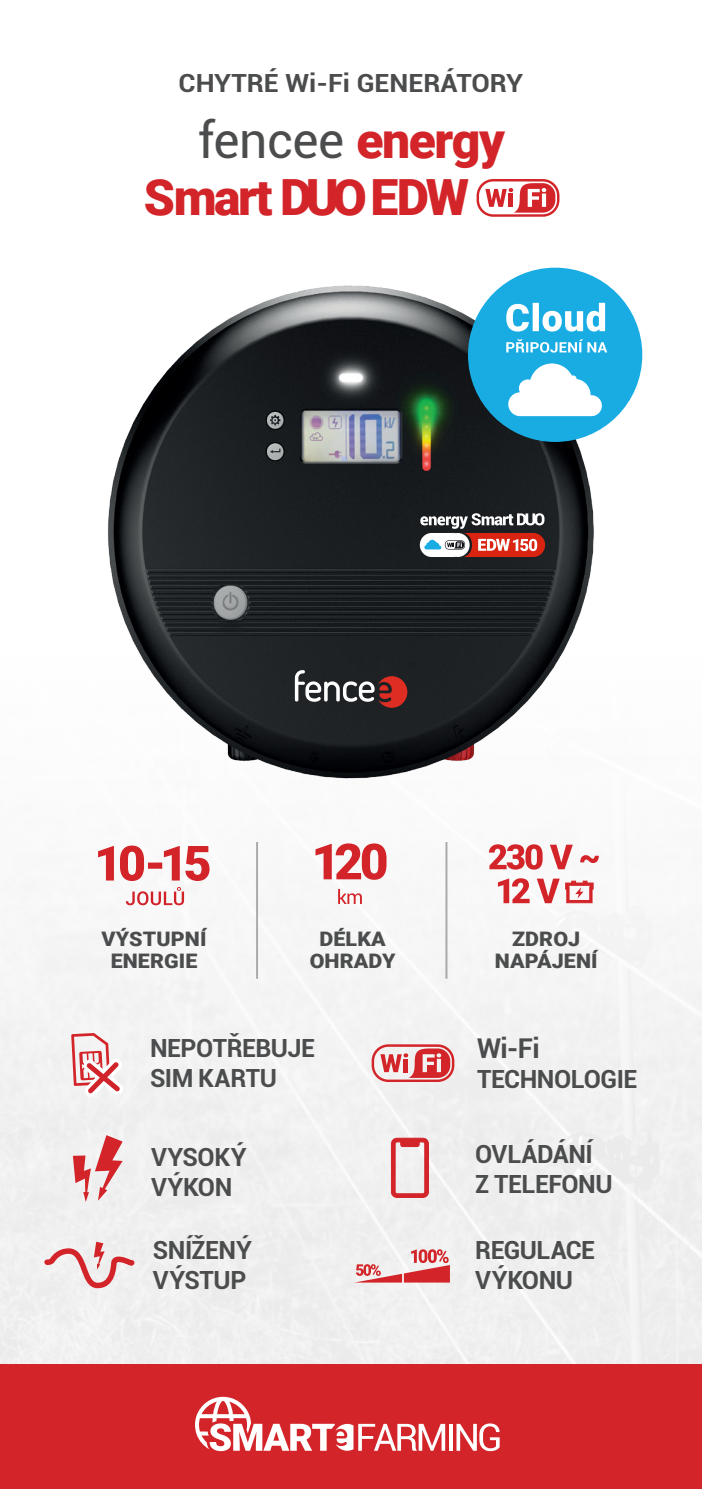
<style>
.page{position:relative;width:702px;height:1489px;background:#fff}
.page>*{position:absolute;margin:0;border:0;box-sizing:border-box;transform-origin:0 0}
.t1{font:50px "Roboto";letter-spacing:-.01em;color:#4b4c4d}
.t2{font:900 50px "Roboto";letter-spacing:-.05em;color:#d32529}
.t3{font:700 27.25px "Roboto";color:#4b4c4d}
.t4{font:700 25px/30px "Roboto";letter-spacing:-.02em;color:#4b4c4d}
.t5{font:700 25px "Roboto";color:#4b4c4d;scale:1.07 1}
.t6{font:900 20px "Roboto";letter-spacing:.005em;color:#4b4c4d;scale:1.07 1}
.s1{font-weight:900;color:#d32529}
</style>
<div class="page">
<img style="left:0;top:192px;width:702px;height:1172px">
<div style="left:0;top:1364px;width:702px;height:124px;background:#d32529"></div>
<hr style="left:449px;top:1423px;width:3px;height:27px;background:#fff">
<svg style="left:456px;top:1423px;width:43px;height:27px"></svg>
<svg style="left:195px;top:1396px;width:250px;height:54px"></svg>
<svg style="left:354px;top:1249px;width:96px;height:34px"></svg>
<svg style="left:476px;top:179px;width:83px;height:38px"></svg>
<hr style="left:509px;top:193px;width:4px;height:14px;background:#d32529">
<svg style="left:371px;top:1044px;width:83px;height:37px"></svg>
<hr style="left:404px;top:1058px;width:4px;height:14px;background:#d32529">
<svg style="left:73px;top:1135px;width:50px;height:66px"></svg>
<svg style="left:42px;top:1241px;width:96px;height:49px"></svg>
<svg style="left:71px;top:1032px;width:52px;height:64px"></svg>
<svg style="left:390px;top:1137px;width:39px;height:61px"></svg>
<svg style="left:338px;top:888px;width:24px;height:15px"></svg>
<svg style="left:315px;top:843px;width:71px;height:36px"></svg>
<hr style="left:445px;top:842px;width:2px;height:136px;background:#575b5d">
<hr style="left:256px;top:842px;width:2px;height:136px;background:#575b5d">
<svg style="left:498px;top:878px;width:61px;height:25px"></svg>
<svg style="left:489px;top:844px;width:109px;height:25px"></svg>
<svg style="left:565px;top:880px;width:28px;height:23px"></svg>
<img style="left:93px;top:261px;width:511px;height:539px">
<svg style="left:295px;top:670px;width:112px;height:37px;background:#634c4d"></svg>
<svg style="left:420px;top:513px;width:125px;height:44px"></svg>
<div style="left:468px;top:268px;width:174px;height:174px;background:#18ace3;border-radius:50%"></div>
<svg style="left:508px;top:363px;width:94px;height:53px"></svg>
<svg style="left:506px;top:303px;width:99px;height:28px"></svg>
<svg style="left:506px;top:339px;width:101px;height:13px"></svg>
<svg style="left:98px;top:845px;width:111px;height:36px"></svg>
<svg style="left:126px;top:887px;width:58px;height:18px"></svg>
<p class="t5" style="left:179px;top:65px;width:323px">CHYTRÉ Wi-Fi GENERÁTORY</p>
<p class="t1" style="left:198px;top:105px;width:308px">fencee <span class="s1">energy</span></p>
<p class="t2" style="left:144px;top:162px;width:327px">Smart DUO EDW</p>
<p class="t6" style="left:102px;top:924px;width:100px">VÝSTUPNÍ</p>
<p class="t6" style="left:111px;top:947px;width:83px">ENERGIE</p>
<p class="t6" style="left:319px;top:924px;width:63px">DÉLKA</p>
<p class="t6" style="left:309px;top:947px;width:82px">OHRADY</p>
<p class="t4" style="left:150px;top:1032px;width:166px">NEPOTŘEBUJE<br>SIM KARTU</p>
<p class="t6" style="left:512px;top:924px;width:65px">ZDROJ</p>
<p class="t6" style="left:494px;top:947px;width:98px">NAPÁJENÍ</p>
<p class="t3" style="left:477px;top:1029px;width:64px">Wi-Fi</p>
<p class="t4" style="left:477px;top:1063px;width:162px">TECHNOLOGIE</p>
<p class="t4" style="left:151px;top:1140px;width:97px">VYSOKÝ<br>VÝKON</p>
<p class="t4" style="left:153px;top:1234px;width:100px">SNÍŽENÝ</p>
<p class="t4" style="left:153px;top:1264px;width:95px">VÝSTUP</p>
<p class="t4" style="left:475px;top:1138px;width:119px">OVLÁDÁNÍ</p>
<p class="t4" style="left:475px;top:1168px;width:139px">Z TELEFONU</p>
<p class="t4" style="left:475px;top:1233px;width:121px">REGULACE</p>
<p class="t4" style="left:475px;top:1263px;width:99px">VÝKONU</p>
</div>
